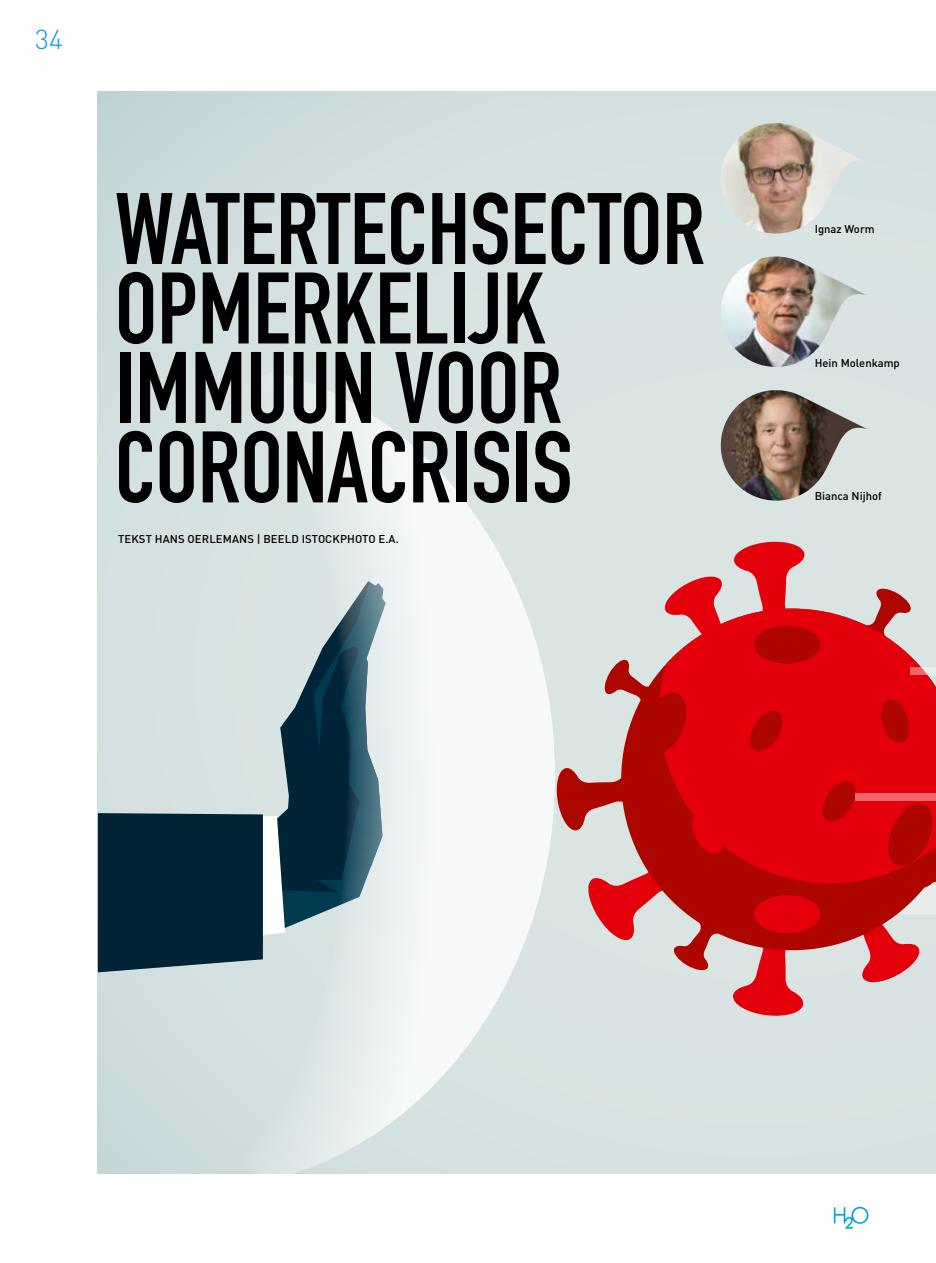
<style>
.page{position:relative;width:936px;height:1263px;background:#fff}
.page>*{position:absolute;margin:0;border:0;box-sizing:border-box;transform-origin:0 0}
.t1{font:99.75px/79.5px "DIN Engschrift";color:#000}
.t2{font:300 27px "DIN Pro";color:#009ee3}
.t3{font:500 11.25px "DIN Pro";color:#000}
</style>
<div class="page">
<svg style="left:833px;top:1207px;width:35px;height:21px"></svg>
<div style="left:98px;top:92px;width:837px;height:1082px;background:#d7e2e2"></div>
<div style="left:813px;top:609px;width:122px;height:274px;background:#e3000b"></div>
<div style="left:754px;top:895px;width:66px;height:38px;background:#e3000b;border-radius:50%"></div>
<div style="left:754px;top:626px;width:66px;height:38px;background:#ad0600;border-radius:50%"></div>
<svg style="left:853px;top:588px;width:82px;height:156px"></svg>
<svg style="left:820px;top:774px;width:115px;height:209px"></svg>
<svg style="left:556px;top:541px;width:257px;height:475px"></svg>
<div style="left:855px;top:793px;width:80px;height:8px;background:#ee656b"></div>
<svg style="left:910px;top:667px;width:25px;height:8px"></svg>
<svg style="left:98px;top:376px;width:457px;height:798px"></svg>
<svg style="left:841px;top:149px;width:23px;height:22px"></svg>
<img style="left:721px;top:123px;width:120px;height:111px">
<img style="left:721px;top:256px;width:146px;height:111px">
<img style="left:720px;top:390px;width:147px;height:111px">
<h2 class="t2" style="left:35px;top:18px;width:29px">34</h2>
<h1 class="t1" style="left:115px;top:190px;width:591px">WATERTECHSECTOR<br>OPMERKELIJK<br>IMMUUN VOOR<br>CORONACRISIS</h1>
<p class="t3" style="left:118px;top:530px;width:282px">TEKST HANS OERLEMANS | BEELD ISTOCKPHOTO E.A.</p>
<p class="t3" style="left:814px;top:220px;width:62px">Ignaz Worm</p>
<p class="t3" style="left:814px;top:353px;width:87px">Hein Molenkamp</p>
<p class="t3" style="left:814px;top:487px;width:69px">Bianca Nijhof</p>
</div>
